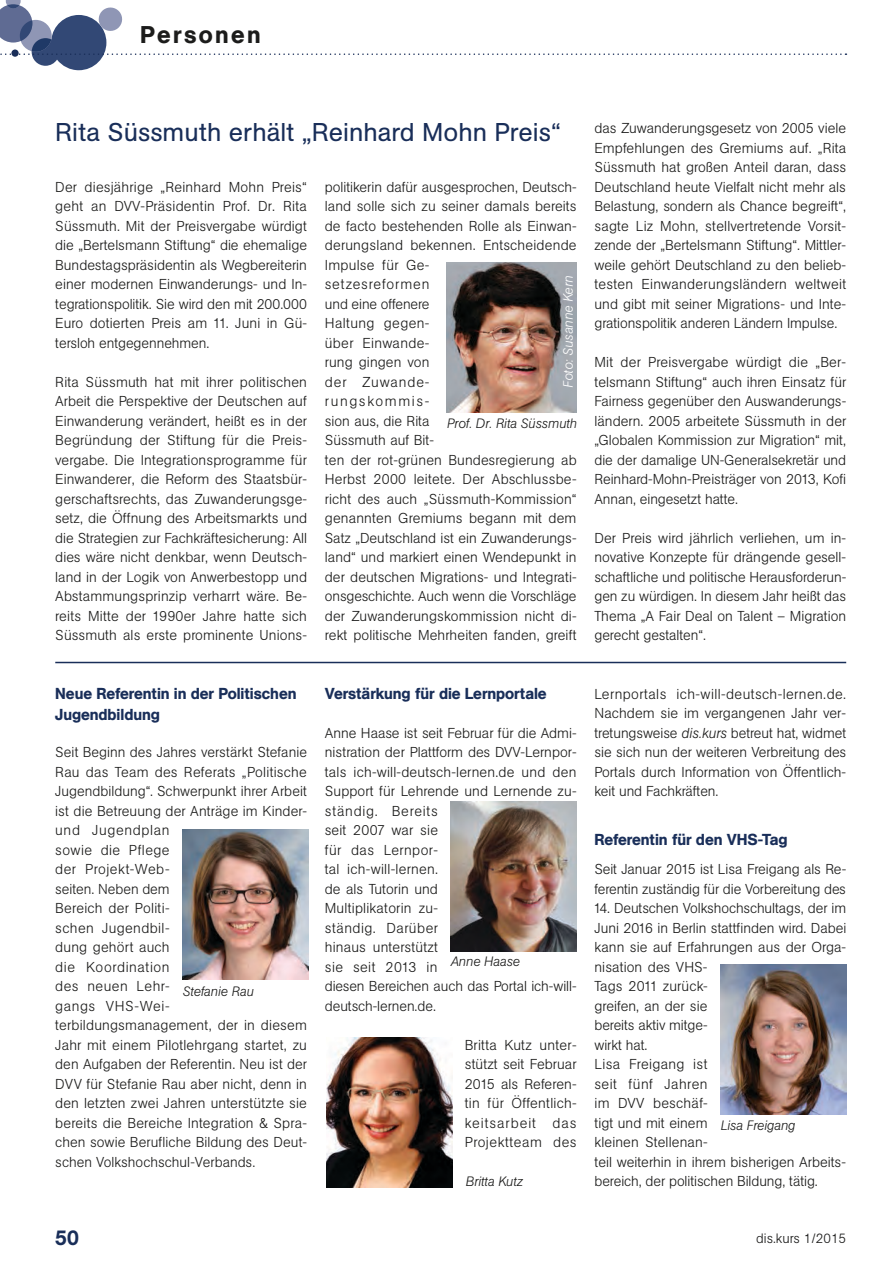
<style>
.page{position:relative;width:893px;height:1263px;background:#fff}
.page>*{position:absolute;margin:0;border:0;box-sizing:border-box;transform-origin:0 0}
.t1{font:25.5px "AG Book Pro";color:#192e59}
.t2{font:500 24px "AG Buch BQ";letter-spacing:.1em;color:#1c1c1b}
.t3{font:500 21px "AG Buch BQ";color:#192e59}
.t4{font:500 15.75px/21px "AG Book Pro";letter-spacing:-.005em;color:#192e59}
.t5{font:300 14.25px/19.5px "AG Book Pro";letter-spacing:.005em;color:#1c1c1b;text-align:justify}
.t6{font:italic 300 13.5px "AG Book Pro";letter-spacing:-.005em;color:#1c1c1b}
.t7{font:italic 300 13.5px "AG Book Pro";letter-spacing:-.005em;color:#fff}
.t8{font:300 13.5px "AG Book Pro";color:#1c1c1b}
.s1{font-style:italic}
</style>
<div class="page">
<svg style="left:0;top:0;width:846px;height:70px"></svg>
<hr style="left:55px;top:662px;width:791px;height:1px;background:#192e59">
<img style="left:182px;top:829px;width:126px;height:150px">
<img style="left:446px;top:262px;width:131px;height:150px">
<img style="left:720px;top:964px;width:126px;height:150px">
<img style="left:451px;top:802px;width:126px;height:149px">
<img style="left:326px;top:1037px;width:126px;height:150px">
<h2 class="t2" style="left:140px;top:20px;width:122px">Personen</h2>
<h1 class="t1" style="left:55px;top:115px;width:507px">Rita Süssmuth erhält „Reinhard Mohn Preis“</h1>
<p class="t5" style="left:55px;top:177px;width:253px">Der diesjährige „Reinhard Mohn Preis“ geht an DVV-Präsidentin Prof. Dr. Rita Süssmuth. Mit der Preisvergabe würdigt die „Bertelsmann Stiftung“ die ehemalige Bundestagspräsidentin als Wegbereiterin einer modernen Einwanderungs- und In&shy;tegrationspolitik. Sie wird den mit 200.000<br>Euro dotierten Preis am 11. Juni in Gü&shy;tersloh entgegennehmen.</p>
<p class="t5" style="left:55px;top:372px;width:253px">Rita Süssmuth hat mit ihrer politischen Arbeit die Perspektive der Deutschen auf Einwanderung verändert, heißt es in der Begründung der Stiftung für die Preis&shy;vergabe. Die Integrationsprogramme für Einwanderer, die Reform des Staatsbür&shy;gerschaftsrechts, das Zuwanderungsge&shy;setz, die Öffnung des Arbeitsmarkts und die Strategien zur Fachkräftesicherung: All dies wäre nicht denkbar, wenn Deutsch&shy;land in der Logik von Anwerbestopp und Abstammungsprinzip verharrt wäre. Be&shy;reits Mitte der 1990er Jahre hatte sich Süssmuth als erste prominente Unions-</p>
<p class="t5" style="left:325px;top:177px;width:253px;text-align:left">politikerin dafür ausgesprochen, Deutsch&shy;land solle sich zu seiner damals bereits de facto bestehenden Rolle als Einwan&shy;derungsland bekennen. Entscheidende<br>Impulse für Ge-<br>setzesreformen<br>und eine offenere<br>Haltung gegen-<br>über Einwande-<br>rung gingen von<br>der Zuwande-<br>rungskommis-<br>sion aus, die Rita<br>Süssmuth auf Bit-<br>ten der rot-grünen Bundesregierung ab<br>Herbst 2000 leitete. Der Abschlussbe&shy;richt des auch „Süssmuth-Kommission“ genannten Gremiums begann mit dem<br>Satz „Deutschland ist ein Zuwanderungs&shy;land“ und markiert einen Wendepunkt in der deutschen Migrations- und Integrati&shy;onsgeschichte. Auch wenn die Vorschläge der Zuwanderungskommission nicht di&shy;rekt politische Mehrheiten fanden, greift</p>
<p class="t7" style="left:559px;top:388px;width:113px;rotate:-90deg">Foto: Susanne Kern</p>
<p class="t6" style="left:447px;top:414px;width:132px">Prof. Dr. Rita Süssmuth</p>
<p class="t5" style="left:594px;top:118px;width:253px">das Zuwanderungsgesetz von 2005 viele Empfehlungen des Gremiums auf. „Rita Süssmuth hat großen Anteil daran, dass Deutschland heute Vielfalt nicht mehr als Belastung, sondern als Chance begreift“, sagte Liz Mohn, stellvertretende Vorsit&shy;zende der „Bertelsmann Stiftung“. Mittler&shy;weile gehört Deutschland zu den belieb&shy;testen Einwanderungsländern weltweit und gibt mit seiner Migrations- und Inte&shy;grationspolitik anderen Ländern Impulse.</p>
<p class="t5" style="left:594px;top:352px;width:253px">Mit der Preisvergabe würdigt die „Ber&shy;telsmann Stiftung“ auch ihren Einsatz für Fairness gegenüber den Auswanderungs&shy;ländern. 2005 arbeitete Süssmuth in der „Globalen Kommission zur Migration“ mit, die der damalige UN-Generalsekretär und Reinhard-Mohn-Preisträger von 2013, Kofi Annan, eingesetzt hatte.</p>
<p class="t5" style="left:594px;top:528px;width:253px">Der Preis wird jährlich verliehen, um in&shy;novative Konzepte für drängende gesell&shy;schaftliche und politische Herausforderun&shy;gen zu würdigen. In diesem Jahr heißt das Thema „A Fair Deal on Talent – Migration gerecht gestalten“.</p>
<p class="t4" style="left:55px;top:683px;width:243px">Neue Referentin in der Politischen<br>Jugendbildung</p>
<p class="t5" style="left:55px;top:742px;width:253px;text-align:left">Seit Beginn des Jahres verstärkt Stefanie<br>Rau das Team des Referats „Politische<br>Jugendbildung“. Schwerpunkt ihrer Arbeit ist die Betreuung der Anträge im Kinder&shy;und Jugendplan<br>sowie die Pflege<br>der Projekt-Web-<br>seiten. Neben dem<br>Bereich der Politi-<br>schen Jugendbil-<br>dung gehört auch<br>die Koordination<br>des neuen Lehr-<br>gangs VHS-Wei&shy;terbildungsmanagement, der in diesem<br>Jahr mit einem Pilotlehrgang startet, zu den Aufgaben der Referentin. Neu ist der<br>DVV für Stefanie Rau aber nicht, denn in den letzten zwei Jahren unterstützte sie bereits die Bereiche Integration &amp; Spra&shy;chen sowie Berufliche Bildung des Deut&shy;schen Volkshochschul-Verbands.</p>
<p class="t6" style="left:182px;top:982px;width:73px">Stefanie Rau</p>
<p class="t4" style="left:325px;top:683px;width:223px">Verstärkung für die Lernportale</p>
<p class="t5" style="left:325px;top:723px;width:253px;text-align:left">Anne Haase ist seit Februar für die Admi&shy;nistration der Plattform des DVV-Lernpor&shy;tals ich-will-deutsch-lernen.de und den<br>Support für Lehrende und Lernende zu&shy;ständig. Bereits<br>seit 2007 war sie<br>für das Lernpor-<br>tal ich-will-lernen.<br>de als Tutorin und<br>Multiplikatorin zu-<br>ständig. Darüber<br>hinaus unterstützt<br>sie seit 2013 in<br>diesen Bereichen auch das Portal ich-will&shy;deutsch-lernen.de.</p>
<p class="t5" style="left:465px;top:1035px;width:113px">Britta Kutz unter&shy;stützt seit Februar 2015 als Referen&shy;tin für Öffentlich&shy;keitsarbeit das Projektteam des</p>
<p class="t6" style="left:450px;top:953px;width:71px">Anne Haase</p>
<p class="t6" style="left:465px;top:1172px;width:59px">Britta Kutz</p>
<p class="t5" style="left:594px;top:684px;width:253px">Lernportals ich-will-deutsch-lernen.de.<br>Nachdem sie im vergangenen Jahr ver&shy;tretungsweise <span class="s1">dis.kurs</span> betreut hat, widmet sie sich nun der weiteren Verbreitung des Portals durch Information von Öffentlich&shy;keit und Fachkräften.</p>
<p class="t4" style="left:594px;top:829px;width:195px">Referentin für den VHS-Tag</p>
<p class="t5" style="left:594px;top:859px;width:253px">Seit Januar 2015 ist Lisa Freigang als Re&shy;ferentin zuständig für die Vorbereitung des</p>
<p class="t5" style="left:594px;top:898px;width:253px;text-align:left">14. Deutschen Volkshochschultags, der im<br>Juni 2016 in Berlin stattfinden wird. Dabei kann sie auf Erfahrungen aus der Orga&shy;nisation des VHS-<br>Tags 2011 zurück-<br>greifen, an der sie<br>bereits aktiv mitge-<br>wirkt hat.<br>Lisa Freigang ist<br>seit fünf Jahren<br>im DVV beschäf-<br>tigt und mit einem<br>kleinen Stellenan-<br>teil weiterhin in ihrem bisherigen Arbeits&shy;bereich, der politischen Bildung, tätig.</p>
<p class="t6" style="left:720px;top:1117px;width:76px">Lisa Freigang</p>
<h3 class="t3" style="left:55px;top:1225px;width:25px">50</h3>
<p class="t8" style="left:756px;top:1230px;width:91px">dis.kurs 1/2015</p>
</div>
